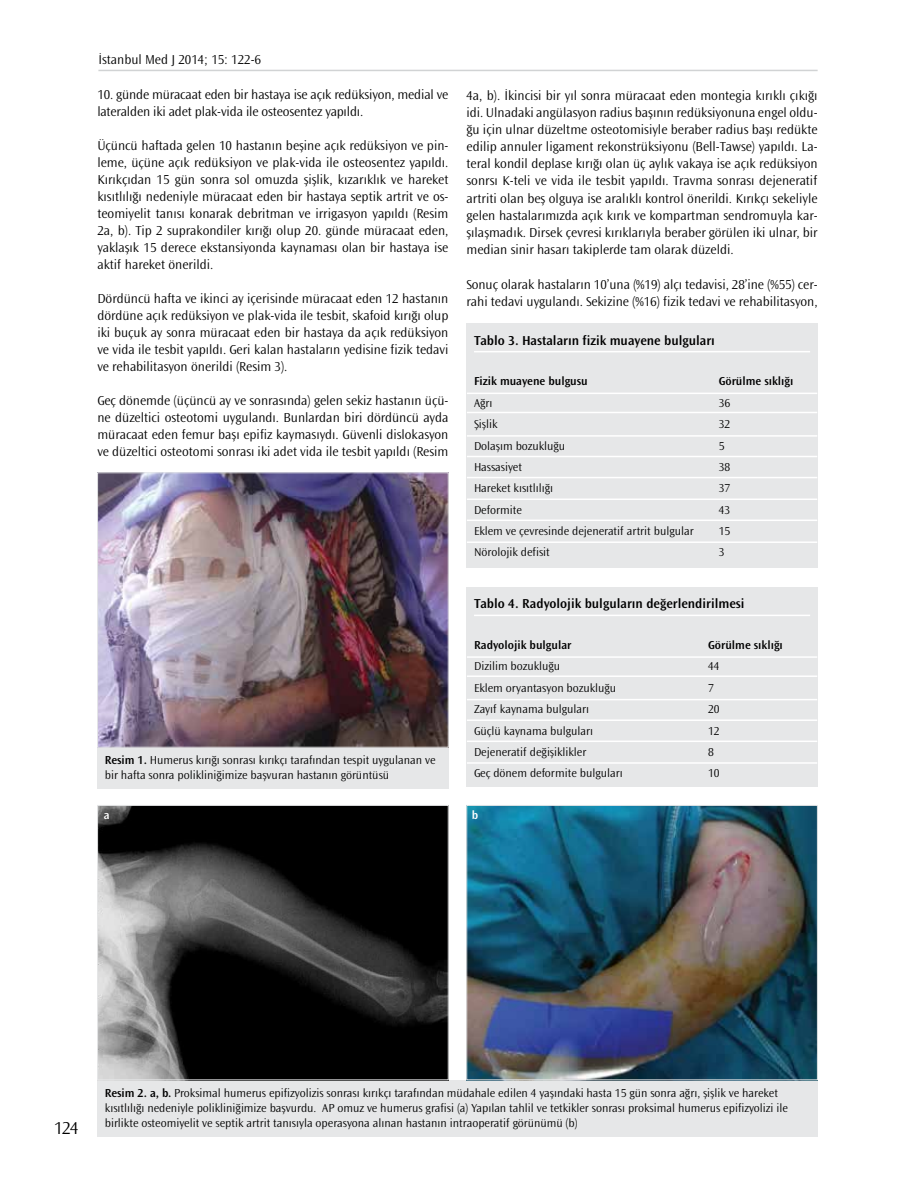
<style>
.page{position:relative;width:915px;height:1191px;background:#fff}
.page>*{position:absolute;margin:0;border:0;box-sizing:border-box;transform-origin:0 0}
.t1{font:300 18px "Ocean Sans TU";color:#000}
.t2{font:300 13.5px/17px "Ocean Sans TU";color:#000;text-align:justify}
.t3{font:600 13.5px "Ocean Sans TU";color:#000}
.t4{font:300 12px/15px "Ocean Sans TU";color:#000}
.t5{font:600 12px "Ocean Sans TU";color:#000}
.t6{font:600 12px "Ocean Sans TU";color:#fff}
.s1{font-weight:600}
</style>
<div class="page">
<div style="left:466px;top:587px;width:351px;height:200px;background:#e6e7e8"></div>
<hr style="left:466px;top:656px;width:351px;height:2px;background:#fff">
<hr style="left:466px;top:675px;width:351px;height:2px;background:#fff">
<hr style="left:466px;top:699px;width:351px;height:1px;background:#fff">
<hr style="left:466px;top:719px;width:351px;height:2px;background:#fff">
<hr style="left:466px;top:740px;width:351px;height:2px;background:#fff">
<hr style="left:466px;top:762px;width:351px;height:1px;background:#fff">
<hr style="left:474px;top:614px;width:335px;height:2px;background:#fff">
<div style="left:466px;top:323px;width:351px;height:245px;background:#e6e7e8"></div>
<hr style="left:466px;top:392px;width:351px;height:2px;background:#fff">
<hr style="left:466px;top:412px;width:351px;height:1px;background:#fff">
<hr style="left:466px;top:435px;width:351px;height:1px;background:#fff">
<hr style="left:466px;top:456px;width:351px;height:1px;background:#fff">
<hr style="left:466px;top:477px;width:351px;height:1px;background:#fff">
<hr style="left:466px;top:498px;width:351px;height:2px;background:#fff">
<hr style="left:466px;top:519px;width:351px;height:2px;background:#fff">
<hr style="left:466px;top:541px;width:351px;height:2px;background:#fff">
<hr style="left:474px;top:351px;width:335px;height:1px;background:#fff">
<div style="left:97px;top:747px;width:351px;height:42px;background:#e6e7e8"></div>
<img style="left:99px;top:474px;width:347px;height:271px">
<div style="left:97px;top:472px;width:351px;height:275px;border:1px solid #e6e7e8"></div>
<div style="left:97px;top:1080px;width:720px;height:57px;background:#e6e7e8"></div>
<img style="left:99px;top:807px;width:347px;height:271px">
<div style="left:97px;top:805px;width:351px;height:275px;border:1px solid #e6e7e8"></div>
<img style="left:468px;top:807px;width:347px;height:271px">
<div style="left:466px;top:805px;width:351px;height:275px;border:1px solid #e6e7e8"></div>
<hr style="left:98px;top:70px;width:719px;height:1px;background:#d1d3d4">
<p class="t2" style="left:98px;top:51px;width:164px">İstanbul Med J 2014; 15: 122-6</p>
<p class="t2" style="left:97px;top:86px;width:352px">10. günde müracaat eden bir hastaya ise açık redüksiyon, medial ve lateralden iki adet plak-vida ile osteosentez yapıldı.</p>
<p class="t2" style="left:97px;top:137px;width:352px">Üçüncü haftada gelen 10 hastanın beşine açık redüksiyon ve pin&shy;leme, üçüne açık redüksiyon ve plak-vida ile osteosentez yapıldı.<br>Kırıkçıdan 15 gün sonra sol omuzda şişlik, kızarıklık ve hareket kısıtlılığı nedeniyle müracaat eden bir hastaya septik artrit ve os&shy;teomiyelit tanısı konarak debritman ve irrigasyon yapıldı (Resim 2a, b). Tip 2 suprakondiler kırığı olup 20. günde müracaat eden, yaklaşık 15 derece ekstansiyonda kaynaması olan bir hastaya ise aktif hareket önerildi.</p>
<p class="t2" style="left:97px;top:290px;width:352px">Dördüncü hafta ve ikinci ay içerisinde müracaat eden 12 hastanın dördüne açık redüksiyon ve plak-vida ile tesbit, skafoid kırığı olup iki buçuk ay sonra müracaat eden bir hastaya da açık redüksiyon ve vida ile tesbit yapıldı. Geri kalan hastaların yedisine fizik tedavi ve rehabilitasyon önerildi (Resim 3).</p>
<p class="t2" style="left:97px;top:392px;width:352px">Geç dönemde (üçüncü ay ve sonrasında) gelen sekiz hastanın üçü&shy;ne düzeltici osteotomi uygulandı. Bunlardan biri dördüncü ayda müracaat eden femur başı epifiz kaymasıydı. Güvenli dislokasyon ve düzeltici osteotomi sonrası iki adet vida ile tesbit yapıldı (Resim</p>
<p class="t4" style="left:105px;top:752px;width:332px"><span class="s1">Resim 1.</span> Humerus kırığı sonrası kırıkçı tarafından tespit uygulanan ve bir hafta sonra polikliniğimize başvuran hastanın görüntüsü</p>
<p class="t2" style="left:466px;top:86px;width:352px">4a, b). İkincisi bir yıl sonra müracaat eden montegia kırıklı çıkığı idi. Ulnadaki angülasyon radius başının redüksiyonuna engel oldu&shy;ğu için ulnar düzeltme osteotomisiyle beraber radius başı redükte edilip annuler ligament rekonstrüksiyonu (Bell-Tawse) yapıldı. La&shy;teral kondil deplase kırığı olan üç aylık vakaya ise açık redüksiyon sonrsı K-teli ve vida ile tesbit yapıldı. Travma sonrası dejeneratif artriti olan beş olguya ise aralıklı kontrol önerildi. Kırıkçı sekeliyle gelen hastalarımızda açık kırık ve kompartman sendromuyla kar&shy;şılaşmadık. Dirsek çevresi kırıklarıyla beraber görülen iki ulnar, bir median sinir hasarı takiplerde tam olarak düzeldi.</p>
<p class="t2" style="left:466px;top:275px;width:352px">Sonuç olarak hastaların 10’una (%19) alçı tedavisi, 28’ine (%55) cer&shy;rahi tedavi uygulandı. Sekizine (%16) fizik tedavi ve rehabilitasyon,</p>
<p class="t3" style="left:474px;top:332px;width:242px">Tablo 3. Hastaların fizik muayene bulguları</p>
<p class="t5" style="left:474px;top:374px;width:115px">Fizik muayene bulgusu</p>
<p class="t5" style="left:718px;top:374px;width:76px">Görülme sıklığı</p>
<p class="t4" style="left:474px;top:395px;width:20px">Ağrı</p>
<p class="t4" style="left:718px;top:395px;width:13px">36</p>
<p class="t4" style="left:474px;top:416px;width:25px">Şişlik</p>
<p class="t4" style="left:718px;top:416px;width:13px">32</p>
<p class="t4" style="left:474px;top:438px;width:93px">Dolaşım bozukluğu</p>
<p class="t4" style="left:718px;top:438px;width:7px">5</p>
<p class="t4" style="left:474px;top:459px;width:50px">Hassasiyet</p>
<p class="t4" style="left:718px;top:459px;width:13px">38</p>
<p class="t4" style="left:474px;top:481px;width:81px">Hareket kısıtlılığı</p>
<p class="t4" style="left:718px;top:481px;width:13px">37</p>
<p class="t4" style="left:474px;top:502px;width:49px">Deformite</p>
<p class="t4" style="left:718px;top:502px;width:13px">43</p>
<p class="t4" style="left:474px;top:523px;width:221px">Eklem ve çevresinde dejeneratif artrit bulgular</p>
<p class="t4" style="left:718px;top:523px;width:13px">15</p>
<p class="t4" style="left:474px;top:545px;width:77px">Nörolojik defisit</p>
<p class="t4" style="left:718px;top:545px;width:7px">3</p>
<p class="t3" style="left:474px;top:596px;width:272px">Tablo 4. Radyolojik bulguların değerlendirilmesi</p>
<p class="t5" style="left:474px;top:638px;width:99px">Radyolojik bulgular</p>
<p class="t5" style="left:708px;top:638px;width:76px">Görülme sıklığı</p>
<p class="t4" style="left:474px;top:659px;width:88px">Dizilim bozukluğu</p>
<p class="t4" style="left:708px;top:659px;width:13px">44</p>
<p class="t4" style="left:474px;top:680px;width:144px">Eklem oryantasyon bozukluğu</p>
<p class="t4" style="left:708px;top:680px;width:7px">7</p>
<p class="t4" style="left:474px;top:701px;width:117px">Zayıf kaynama bulguları</p>
<p class="t4" style="left:708px;top:701px;width:13px">20</p>
<p class="t4" style="left:474px;top:723px;width:121px">Güçlü kaynama bulguları</p>
<p class="t4" style="left:708px;top:723px;width:13px">12</p>
<p class="t4" style="left:474px;top:744px;width:114px">Dejeneratif değişiklikler</p>
<p class="t4" style="left:708px;top:744px;width:7px">8</p>
<p class="t4" style="left:474px;top:766px;width:150px">Geç dönem deformite bulguları</p>
<p class="t4" style="left:708px;top:766px;width:13px">10</p>
<p class="t6" style="left:104px;top:808px;width:7px">a</p>
<p class="t6" style="left:471px;top:808px;width:8px">b</p>
<h1 class="t1" style="left:54px;top:1117px;width:26px">124</h1>
<p class="t4" style="left:105px;top:1085px;width:684px"><span class="s1">Resim 2. a, b.</span> Proksimal humerus epifizyolizis sonrası kırıkçı tarafından müdahale edilen 4 yaşındaki hasta 15 gün sonra ağrı, şişlik ve hareket kısıtlılığı nedeniyle polikliniğimize başvurdu. AP omuz ve humerus grafisi (a) Yapılan tahlil ve tetkikler sonrası proksimal humerus epifizyolizi ile birlikte osteomiyelit ve septik artrit tanısıyla operasyona alınan hastanın intraoperatif görünümü (b)</p>
</div>
